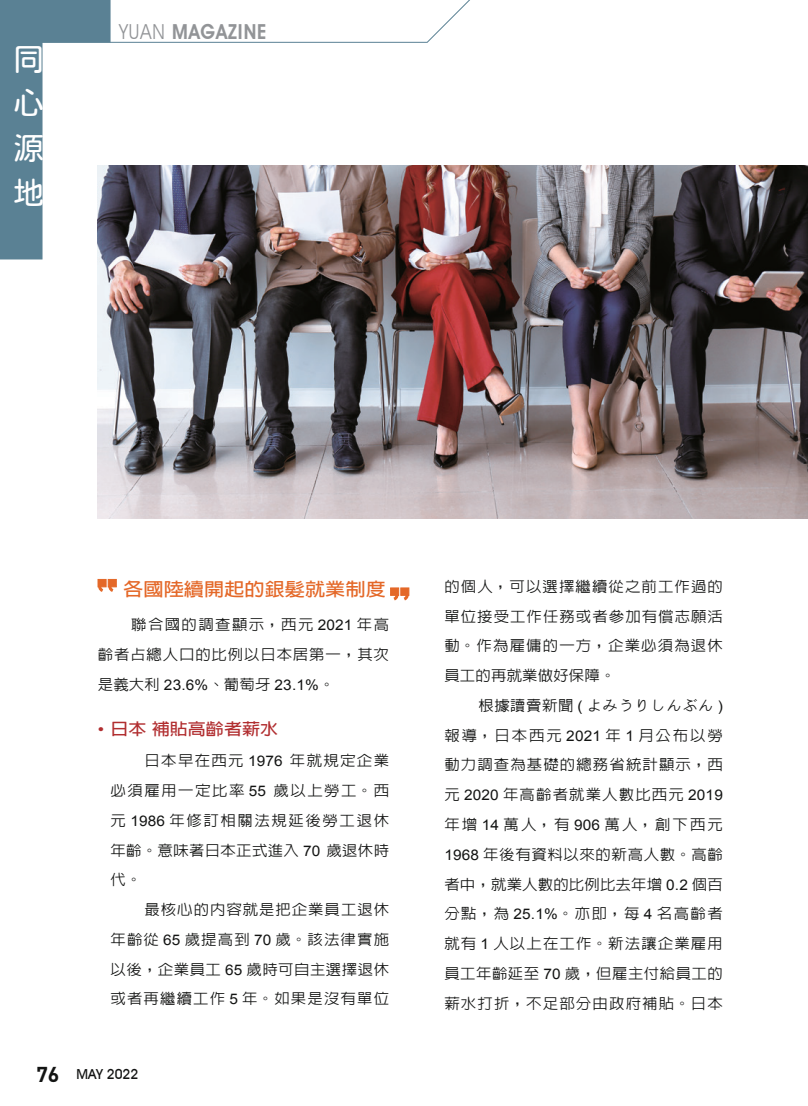
<style>
.page{position:relative;width:808px;height:1106px;background:#fff}
.page>*{position:absolute;margin:0;border:0;box-sizing:border-box;transform-origin:0 0}
.t1{font:31.95px/44.7px "jf openhuninn 1.1";color:#fff;text-align:justify}
.t2{font:600 20.7px "Avant Garde IT Cby BT";letter-spacing:.05em;color:#929497;scale:.9 1}
.中標{font:700 18.15px "AR Hei B5";color:#e46828;scale:1.11 1}
.中標-2{font:700 16.2px "AR Hei B5";color:#b12e30;scale:1.11 1}
.內文{font:500 14.7px/29.7px "AR Hei B5";letter-spacing:.07em;color:#131413;text-align:justify;scale:1.05 1}
.t3{font:500 13.8px "Avant Garde IT Cby BT";color:#131413}
.s1{font-weight:400}
.s2{font-family:"Arial";font-weight:400}
.s3{font-family:"DIN";font-weight:700;font-size:21.3px}
</style>
<div class="page">
<hr style="left:807px;top:0;width:1px;height:1106px;background:#feecd4">
<img style="left:807px;top:556px;width:1px;height:550px">
<img style="left:98px;top:166px;width:710px;height:353px">
<div style="left:390px;top:587px;width:9px;height:8px;background:#e46828;border:1px solid #e46828"></div>
<div style="left:401px;top:587px;width:8px;height:8px;background:#e46828;border:1px solid #e46828"></div>
<svg style="left:390px;top:591px;width:20px;height:10px"></svg>
<div style="left:108px;top:579px;width:8px;height:8px;background:#e46828;border:1px solid #e46828"></div>
<div style="left:98px;top:579px;width:8px;height:8px;background:#e46828"></div>
<svg style="left:97px;top:583px;width:20px;height:9px"></svg>
<svg style="left:0;top:0;width:500px;height:259px"></svg>
<h1 class="t1" style="left:13px;top:36px;width:32px">同心源地</h1>
<h2 class="t2" style="left:119px;top:19px;width:165px"><span class="s1">YUAN</span> MAGAZINE</h2>
<p class="中標" style="left:123px;top:579px;width:238px">各國陸續開起的銀髮就業制度</p>
<p class="內文" style="left:98px;top:609px;width:279px;text-indent:33px">聯合國的調查顯示，西元 <span class="s2">2021</span> 年高齡者占總人口的比例以日本居第一，其次是義大利 <span class="s2">23.6%</span>、葡萄牙 <span class="s2">23.1%</span>。</p>
<p class="中標-2" style="left:98px;top:721px;width:164px"><span class="s2">•</span> 日本補貼高齡者薪水</p>
<p class="內文" style="left:111px;top:745px;width:267px;text-indent:34px">日本早在西元 <span class="s2">1976</span> 年就規定企業必須雇用一定比率 <span class="s2">55</span> 歲以上勞工。西元 <span class="s2">1986</span> 年修訂相關法規延後勞工退休年齡。意味著日本正式進入 <span class="s2">70</span> 歲退休時代。</p>
<p class="內文" style="left:111px;top:894px;width:267px;text-indent:34px">最核心的內容就是把企業員工退休年齡從 <span class="s2">65</span> 歲提高到 <span class="s2">70</span> 歲。該法律實施以後，企業員工 <span class="s2">65</span> 歲時可自主選擇退休或者再繼續工作 <span class="s2">5</span> 年。如果是沒有單位</p>
<p class="t3" style="left:36px;top:1065px;width:103px"><span class="s3">76</span> MAY 2022</p>
<p class="內文" style="left:444px;top:571px;width:267px">的個人，可以選擇繼續從之前工作過的單位接受工作任務或者參加有償志願活動。作為雇傭的一方，企業必須為退休員工的再就業做好保障。</p>
<p class="內文" style="left:444px;top:690px;width:267px;text-indent:34px">根據讀賣新聞 <span class="s2">(</span> よみうりしんぶん <span class="s2">)</span>報導，日本西元 <span class="s2">2021</span> 年 <span class="s2">1</span> 月公布以勞動力調查為基礎的總務省統計顯示，西元 <span class="s2">2020</span> 年高齡者就業人數比西元 <span class="s2">2019</span>年增 <span class="s2">14</span> 萬人，有 <span class="s2">906</span> 萬人，創下西元<span class="s2">1968</span> 年後有資料以來的新高人數。高齡者中，就業人數的比例比去年增 <span class="s2">0.2</span> 個百分點，為 <span class="s2">25.1%</span>。亦即，每 <span class="s2">4</span> 名高齡者就有 <span class="s2">1</span> 人以上在工作。新法讓企業雇用員工年齡延至 <span class="s2">70</span> 歲，但雇主付給員工的薪水打折，不足部分由政府補貼。日本</p>
</div>
